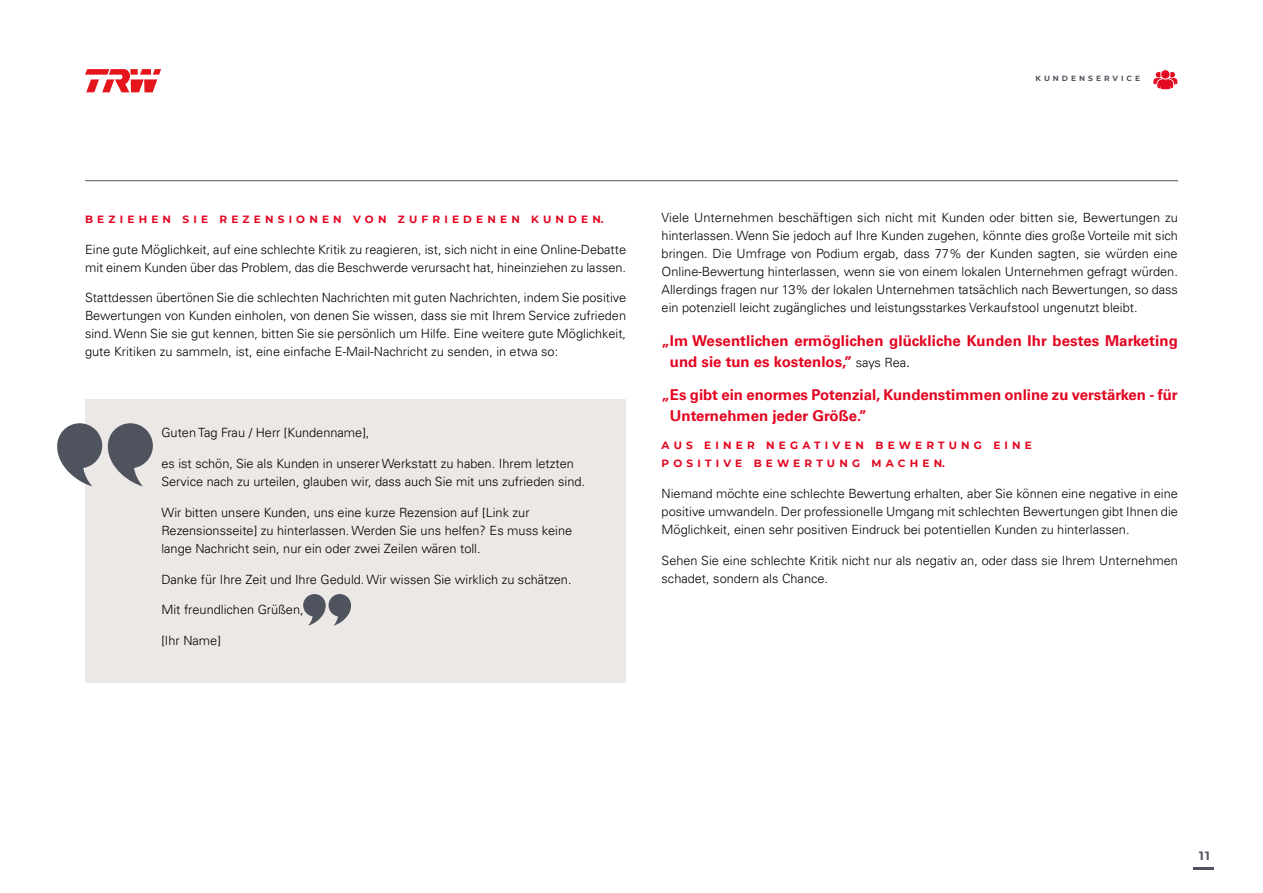
<style>
.page{position:relative;width:1263px;height:893px;background:#fff}
.page>*{position:absolute;margin:0;border:0;box-sizing:border-box;transform-origin:0 0}
.t1{font:700 15px/21px "Univers LT Pro 65";color:#e30520}
.t2{font:300 12.75px/18px "Univers LT Pro 45";color:#000}
.t3{font:700 12px "Montserrat";color:#4f535e}
.t4{font:700 10.5px/18px "Montserrat";letter-spacing:.4em;color:#e30520}
.t5{font:700 7.5px "Montserrat";letter-spacing:.4em;color:#4f535e}
.s1{font-family:"Univers LT Pro 45";font-weight:300;font-size:12.75px;color:#000}
.s2{font-family:"Univers LT Pro 45";font-weight:300;color:#000}
</style>
<div class="page">
<svg style="left:1153px;top:70px;width:24px;height:19px"></svg>
<hr style="left:85px;top:180px;width:1093px;height:1px;background:#4f535e">
<svg style="left:85px;top:69px;width:76px;height:23px"></svg>
<hr style="left:1194px;top:867px;width:20px;height:2px;background:#4f535e">
<div style="left:85px;top:399px;width:540px;height:283px;background:#ebe8e5"></div>
<svg style="left:108px;top:423px;width:45px;height:63px"></svg>
<svg style="left:57px;top:423px;width:45px;height:63px"></svg>
<svg style="left:303px;top:594px;width:48px;height:32px"></svg>
<p class="t5" style="left:1035px;top:73px;width:106px">KUNDENSERVICE</p>
<p class="t4" style="left:85px;top:210px;width:520px">BEZIEHEN SIE REZENSIONEN VON ZUFRIEDENEN KUNDEN.</p>
<p class="t2" style="left:85px;top:240px;width:543px">Eine gute Möglichkeit, auf eine schlechte Kritik zu reagieren, ist, sich nicht in eine Online-Debatte mit einem Kunden über das Problem, das die Beschwerde verursacht hat, hineinziehen zu lassen.</p>
<p class="t2" style="left:85px;top:288px;width:543px;text-align:justify">Stattdessen übertönen Sie die schlechten Nachrichten mit guten Nachrichten, indem Sie positive Bewertungen von Kunden einholen, von denen Sie wissen, dass sie mit Ihrem Service zufrieden sind. Wenn Sie sie gut kennen, bitten Sie sie persönlich um Hilfe. Eine weitere gute Möglichkeit, gute Kritiken zu sammeln, ist, eine einfache E-Mail-Nachricht zu senden, in etwa so:</p>
<p class="t2" style="left:161px;top:423px;width:210px">Guten Tag Frau / Herr [Kundenname],</p>
<p class="t2" style="left:161px;top:454px;width:425px">es ist schön, Sie als Kunden in unserer Werkstatt zu haben. Ihrem letzten<br>Service nach zu urteilen, glauben wir, dass auch Sie mit uns zufrieden sind.</p>
<p class="t2" style="left:161px;top:503px;width:412px">Wir bitten unsere Kunden, uns eine kurze Rezension auf [Link zur<br>Rezensionsseite] zu hinterlassen. Werden Sie uns helfen? Es muss keine lange Nachricht sein, nur ein oder zwei Zeilen wären toll.</p>
<p class="t2" style="left:161px;top:570px;width:412px">Danke für Ihre Zeit und Ihre Geduld. Wir wissen Sie wirklich zu schätzen.</p>
<p class="t2" style="left:161px;top:600px;width:144px">Mit freundlichen Grüßen,</p>
<p class="t2" style="left:161px;top:631px;width:61px">[Ihr Name]</p>
<p class="t2" style="left:662px;top:208px;width:518px;text-align:justify">Viele Unternehmen beschäftigen sich nicht mit Kunden oder bitten sie, Bewertungen zu hinterlassen. Wenn Sie jedoch auf Ihre Kunden zugehen, könnte dies große Vorteile mit sich bringen. Die Umfrage von Podium ergab, dass 77% der Kunden sagten, sie würden eine Online-Bewertung hinterlassen, wenn sie von einem lokalen Unternehmen gefragt würden.<br>Allerdings fragen nur 13% der lokalen Unternehmen tatsächlich nach Bewertungen, so dass ein potenziell leicht zugängliches und leistungsstarkes Verkaufstool ungenutzt bleibt.</p>
<p class="t1" style="left:670px;top:329px;width:509px;text-indent:-8px">„Im Wesentlichen ermöglichen glückliche Kunden Ihr bestes Marketing und sie tun es kostenlos,” <span class="s1">says Rea</span><span class="s2">.</span></p>
<p class="t1" style="left:670px;top:384px;width:509px;text-indent:-8px">„Es gibt ein enormes Potenzial, Kundenstimmen online zu verstärken - für<br>Unternehmen jeder Größe.”</p>
<p class="t4" style="left:662px;top:436px;width:372px">AUS EINER NEGATIVEN BEWERTUNG EINE<br>POSITIVE BEWERTUNG MACHEN.</p>
<p class="t2" style="left:662px;top:484px;width:518px;text-align:justify">Niemand möchte eine schlechte Bewertung erhalten, aber Sie können eine negative in eine positive umwandeln. Der professionelle Umgang mit schlechten Bewertungen gibt Ihnen die Möglichkeit, einen sehr positiven Eindruck bei potentiellen Kunden zu hinterlassen.</p>
<p class="t2" style="left:662px;top:551px;width:518px">Sehen Sie eine schlechte Kritik nicht nur als negativ an, oder dass sie Ihrem Unternehmen schadet, sondern als Chance.</p>
<p class="t3" style="left:1199px;top:847px;width:12px">11</p>
</div>
